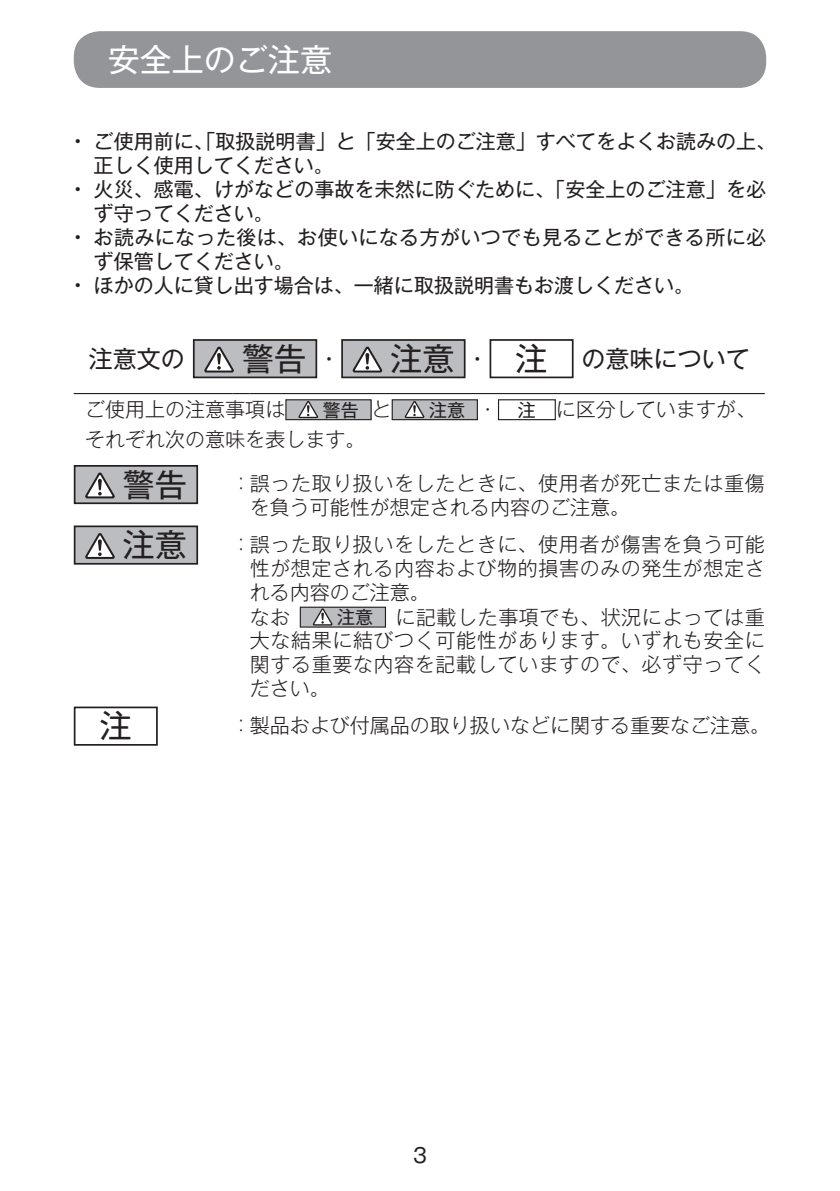
<style>
.page{position:relative;width:840px;height:1191px;background:#fff}
.page>*{position:absolute;margin:0;border:0;box-sizing:border-box;transform-origin:0 0}
.t1{font:32px "Gothic MB101 Pro";color:#231f20}
.t2{font:32px "Gothic MB101 Pro";color:#fff}
.t3{font:24px "Gothic MB101 Pro";color:#231f20}
.t4{font:300 20px/24.2px "Gothic MB101 Pro";letter-spacing:.03em;color:#231f20}
.t5{font:20px/24px "Gothic MB101 Pro";color:#231f20}
.t6{font:300 20px "Gothic MB101 Pro";color:#231f20}
.t7{font:20px/24px "Gothic MB101 Pro";letter-spacing:.02em;color:#231f20}
.t8{font:18px "Gothic MB101 Pro";color:#231f20}
.s1{font-weight:500}
.s2{font-size:24px}
.s3{font-size:32px}
.s4{font-weight:300;font-size:20px}
.s5{font-weight:400;font-size:18px}
</style>
<div class="page">
<div style="left:74px;top:31px;width:691px;height:57px;background:#939598;border-radius:26px"></div>
<hr style="left:74px;top:393px;width:158px;height:1px;background:#231f20">
<svg style="left:232px;top:393px;width:17px;height:1px"></svg>
<hr style="left:249px;top:393px;width:515px;height:1px;background:#231f20">
<div style="left:194px;top:340px;width:122px;height:37px;background:#bcbdc0"></div>
<svg style="left:204px;top:347px;width:30px;height:26px"></svg>
<div style="left:193px;top:339px;width:124px;height:39px;border:2px solid #231f20"></div>
<div style="left:342px;top:340px;width:122px;height:37px;background:#bcbdc0"></div>
<svg style="left:352px;top:347px;width:30px;height:26px"></svg>
<div style="left:341px;top:339px;width:124px;height:39px;border:2px solid #231f20"></div>
<div style="left:489px;top:339px;width:84px;height:39px;border:2px solid #231f20"></div>
<div style="left:286px;top:400px;width:85px;height:19px;background:#bcbdc0"></div>
<svg style="left:298px;top:401px;width:20px;height:17px"></svg>
<div style="left:285px;top:399px;width:86px;height:21px;border:1px solid #231f20"></div>
<div style="left:392px;top:400px;width:85px;height:19px;background:#bcbdc0"></div>
<svg style="left:404px;top:401px;width:20px;height:17px"></svg>
<div style="left:391px;top:399px;width:86px;height:21px;border:1px solid #231f20"></div>
<div style="left:497px;top:399px;width:58px;height:21px;border:1px solid #231f20"></div>
<div style="left:75px;top:466px;width:122px;height:37px;background:#bcbdc0"></div>
<svg style="left:85px;top:472px;width:30px;height:26px"></svg>
<div style="left:74px;top:465px;width:124px;height:39px;border:2px solid #231f20"></div>
<div style="left:75px;top:526px;width:122px;height:38px;background:#bcbdc0"></div>
<svg style="left:85px;top:533px;width:30px;height:26px"></svg>
<div style="left:74px;top:525px;width:124px;height:39px;border:2px solid #231f20"></div>
<div style="left:300px;top:607px;width:85px;height:20px;background:#bcbdc0"></div>
<svg style="left:312px;top:608px;width:20px;height:17px"></svg>
<div style="left:299px;top:606px;width:87px;height:21px;border:1px solid #231f20"></div>
<div style="left:74px;top:706px;width:84px;height:39px;border:2px solid #231f20"></div>
<h1 class="t2" style="left:108px;top:33px;width:226px">安全上のご注意</h1>
<p class="t5" style="left:94px;top:127px;width:683px;text-indent:-20px"><span class="s1">•</span> ご使用前に、「取扱説明書」と「安全上のご注意」すべてをよくお読みの上、正しく使用してください。</p>
<p class="t5" style="left:94px;top:175px;width:673px;text-indent:-20px"><span class="s1">•</span> 火災、感電、けがなどの事故を未然に防ぐために、「安全上のご注意」を必ず守ってください。</p>
<p class="t7" style="left:94px;top:223px;width:673px;text-indent:-20px"><span class="s1">•</span> お読みになった後は、お使いになる方がいつでも見ることができる所に必ず保管してください。</p>
<p class="t5" style="left:74px;top:271px;width:621px"><span class="s1">•</span> ほかの人に貸し出す場合は、一緒に取扱説明書もお渡しください。</p>
<p class="t3" style="left:89px;top:339px;width:97px">注意文の</p>
<h1 class="t1" style="left:242px;top:332px;width:95px">警告 <span class="s2">･</span></h1>
<p class="t3" style="left:390px;top:339px;width:360px"><span class="s3">注意</span>・ <span class="s3">注</span> の意味について</p>
<p class="t6" style="left:85px;top:393px;width:202px">ご使用上の注意事項は</p>
<p class="t8" style="left:322px;top:395px;width:70px">警告 <span class="s4">と</span></p>
<p class="t6" style="left:429px;top:393px;width:328px"><span class="s5">注意</span> ・ <span class="s5">注</span> に区分していますが、</p>
<p class="t6" style="left:85px;top:422px;width:281px">それぞれ次の意味を表します。</p>
<h1 class="t1" style="left:123px;top:458px;width:66px">警告</h1>
<p class="t4" style="left:249px;top:469px;width:516px;text-indent:-18px">：誤った取り扱いをしたときに、使用者が死亡または重傷を負う可能性が想定される内容のご注意。</p>
<h1 class="t1" style="left:123px;top:518px;width:66px">注意</h1>
<p class="t4" style="left:249px;top:530px;width:516px;text-indent:-18px">：誤った取り扱いをしたときに、使用者が傷害を負う可能性が想定される内容および物的損害のみの発生が想定される内容のご注意。<br>なお</p>
<p class="t4" style="left:249px;top:602px;width:516px;text-align:justify;text-indent:87px"><span class="s5">注意</span> に記載した事項でも、状況によっては重大な結果に結びつく可能性があります。いずれも安全に関する重要な内容を記載していますので、必ず守ってください。</p>
<h1 class="t1" style="left:100px;top:699px;width:33px">注</h1>
<p class="t6" style="left:231px;top:709px;width:540px">：製品および付属品の取り扱いなどに関する重要なご注意。</p>
<p class="t5" style="left:413px;top:1140px;width:15px">3</p>
</div>
